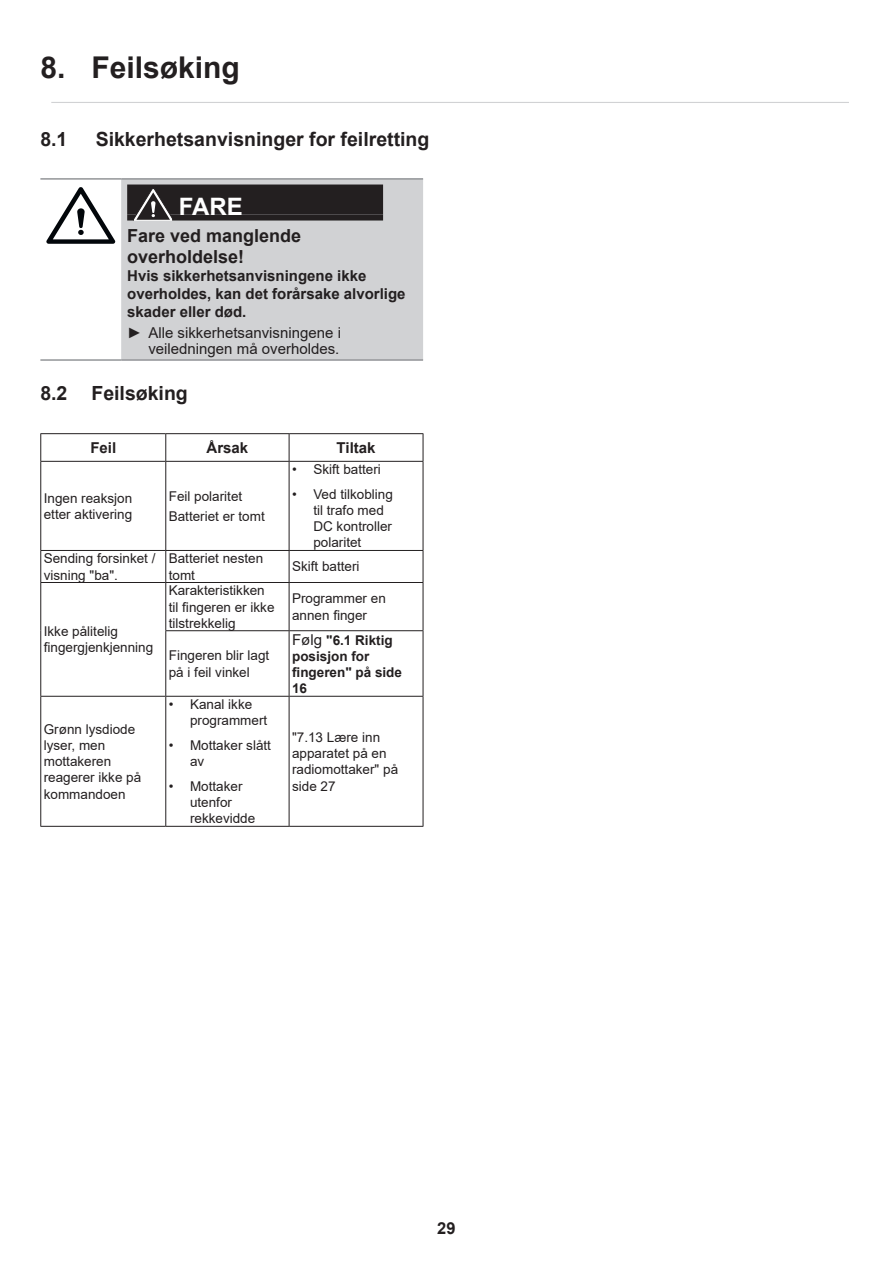
<style>
.page{position:relative;width:893px;height:1263px;background:#fff}
.page>*{position:absolute;margin:0;border:0;box-sizing:border-box;transform-origin:0 0}
.t1{font:700 30px "Arial";color:#231f20}
.t2{font:700 24px "Arial";color:#fff}
.t3{font:700 19.5px "Arial";color:#231f20}
.t4{font:700 18px/21px "Arial";color:#231f20}
.t5{font:700 16.5px "Arial";color:#231f20}
.t6{font:700 15px/18px "Arial";color:#231f20}
.t7{font:15px/16.5px "Arial";color:#231f20;text-align:right}
.t8{font:13.5px/16.2px "Arial";color:#231f20}
.t9{font:700 13.5px/16.2px "Arial";color:#231f20}
.s1{font-weight:400;font-size:15px}
</style>
<div class="page">
<div style="left:121px;top:180px;width:302px;height:179px;background:#d1d2d4"></div>
<hr style="left:121px;top:178px;width:302px;height:2px;background:#939598">
<hr style="left:40px;top:359px;width:81px;height:2px;background:#939598">
<hr style="left:40px;top:178px;width:81px;height:2px;background:#939598">
<hr style="left:121px;top:359px;width:302px;height:2px;background:#939598">
<svg style="left:46px;top:187px;width:69px;height:57px"></svg>
<div style="left:127px;top:184px;width:256px;height:30px;background:#231f20"></div>
<div style="left:127px;top:214px;width:256px;height:6px;background:#231f20"></div>
<svg style="left:134px;top:189px;width:38px;height:32px"></svg>
<svg style="left:41px;top:434px;width:382px;height:392px"></svg>
<hr style="left:40px;top:433px;width:126px;height:1px;background:#231f20">
<svg style="left:40px;top:434px;width:1px;height:27px"></svg>
<hr style="left:166px;top:433px;width:123px;height:1px;background:#231f20">
<svg style="left:165px;top:434px;width:1px;height:27px"></svg>
<hr style="left:289px;top:433px;width:134px;height:1px;background:#231f20">
<svg style="left:289px;top:434px;width:1px;height:27px"></svg>
<svg style="left:423px;top:434px;width:1px;height:27px"></svg>
<hr style="left:40px;top:461px;width:126px;height:1px;background:#231f20">
<hr style="left:40px;top:462px;width:1px;height:88px;background:#231f20">
<hr style="left:166px;top:461px;width:123px;height:1px;background:#231f20">
<hr style="left:165px;top:462px;width:1px;height:88px;background:#231f20">
<hr style="left:289px;top:461px;width:134px;height:1px;background:#231f20">
<hr style="left:289px;top:462px;width:1px;height:88px;background:#231f20">
<hr style="left:423px;top:462px;width:1px;height:88px;background:#231f20">
<hr style="left:40px;top:550px;width:126px;height:1px;background:#231f20">
<hr style="left:40px;top:551px;width:1px;height:31px;background:#231f20">
<hr style="left:166px;top:550px;width:123px;height:1px;background:#231f20">
<hr style="left:165px;top:551px;width:1px;height:31px;background:#231f20">
<hr style="left:289px;top:550px;width:134px;height:1px;background:#231f20">
<hr style="left:289px;top:551px;width:1px;height:31px;background:#231f20">
<hr style="left:423px;top:551px;width:1px;height:31px;background:#231f20">
<hr style="left:40px;top:582px;width:126px;height:1px;background:#231f20">
<hr style="left:40px;top:583px;width:1px;height:48px;background:#231f20">
<hr style="left:40px;top:631px;width:1px;height:65px;background:#231f20">
<hr style="left:166px;top:582px;width:123px;height:1px;background:#231f20">
<hr style="left:165px;top:583px;width:1px;height:47px;background:#231f20">
<hr style="left:289px;top:582px;width:134px;height:1px;background:#231f20">
<hr style="left:289px;top:583px;width:1px;height:47px;background:#231f20">
<hr style="left:423px;top:583px;width:1px;height:47px;background:#231f20">
<hr style="left:165px;top:630px;width:124px;height:1px;background:#231f20">
<hr style="left:165px;top:631px;width:1px;height:65px;background:#231f20">
<hr style="left:289px;top:630px;width:134px;height:1px;background:#231f20">
<hr style="left:289px;top:631px;width:1px;height:65px;background:#231f20">
<hr style="left:423px;top:631px;width:1px;height:65px;background:#231f20">
<hr style="left:40px;top:696px;width:126px;height:1px;background:#231f20">
<hr style="left:40px;top:697px;width:1px;height:129px;background:#231f20">
<hr style="left:166px;top:696px;width:123px;height:1px;background:#231f20">
<hr style="left:165px;top:697px;width:1px;height:129px;background:#231f20">
<hr style="left:289px;top:696px;width:134px;height:1px;background:#231f20">
<hr style="left:289px;top:697px;width:1px;height:129px;background:#231f20">
<hr style="left:423px;top:697px;width:1px;height:129px;background:#231f20">
<hr style="left:40px;top:826px;width:126px;height:1px;background:#231f20">
<hr style="left:166px;top:826px;width:123px;height:1px;background:#231f20">
<hr style="left:289px;top:826px;width:134px;height:1px;background:#231f20">
<hr style="left:51px;top:102px;width:798px;height:1px;background:#d1d2d4">
<h1 class="t1" style="left:40px;top:46px;width:201px">8. Feilsøking</h1>
<h3 class="t3" style="left:40px;top:126px;width:29px">8.1</h3>
<h3 class="t3" style="left:96px;top:126px;width:335px">Sikkerhetsanvisninger for feilretting</h3>
<h2 class="t2" style="left:179px;top:189px;width:66px">FARE</h2>
<h3 class="t4" style="left:127px;top:225px;width:176px">Fare ved manglende overholdelse!</h3>
<p class="t6" style="left:127px;top:267px;width:280px">Hvis sikkerhetsanvisningene ikke overholdes, kan det forårsake alvorlige skader eller død.</p>
<p class="t7" style="left:127px;top:324px;width:215px">► Alle sikkerhetsanvisningene i veiledningen må overholdes.</p>
<h3 class="t3" style="left:40px;top:379px;width:149px">8.2 Feilsøking</h3>
<p class="t6" style="left:90px;top:439px;width:27px">Feil</p>
<p class="t6" style="left:207px;top:439px;width:43px">Årsak</p>
<p class="t6" style="left:337px;top:439px;width:40px">Tiltak</p>
<p class="t8" style="left:44px;top:490px;width:90px">Ingen reaksjon etter aktivering</p>
<p class="t8" style="left:169px;top:485px;width:98px;line-height:20.4px">Feil polaritet<br>Batteriet er tomt</p>
<p class="t8" style="left:292px;top:461px;width:90px">• Skift batteri</p>
<p class="t8" style="left:313px;top:486px;width:81px;text-indent:-21px">• Ved tilkobling til trafo med<br>DC kontroller polaritet</p>
<p class="t8" style="left:44px;top:550px;width:113px">Sending forsinket / visning "ba".</p>
<p class="t8" style="left:169px;top:550px;width:96px">Batteriet nesten tomt</p>
<p class="t8" style="left:292px;top:558px;width:69px">Skift batteri</p>
<p class="t8" style="left:44px;top:623px;width:111px">Ikke pålitelig fingergjenkjenning</p>
<p class="t8" style="left:44px;top:721px;width:99px">Grønn lysdiode lyser, men mottakeren reagerer ikke på kommandoen</p>
<p class="t8" style="left:169px;top:582px;width:107px">Karakteristikken til fingeren er ikke tilstrekkelig</p>
<p class="t8" style="left:292px;top:590px;width:95px">Programmer en annen finger</p>
<p class="t8" style="left:169px;top:647px;width:102px">Fingeren blir lagt på i feil vinkel</p>
<p class="t9" style="left:292px;top:632px;width:111px"><span class="s1">Følg</span> "6.1 Riktig posisjon for fingeren" på side<br>16</p>
<p class="t8" style="left:190px;top:696px;width:79px;text-indent:-21px">• Kanal ikke programmert</p>
<p class="t8" style="left:190px;top:737px;width:83px;text-indent:-21px">• Mottaker slått av</p>
<p class="t8" style="left:190px;top:778px;width:67px;text-indent:-21px">• Mottaker utenfor rekkevidde</p>
<p class="t8" style="left:292px;top:729px;width:108px">"7.13 Lære inn apparatet på en radiomottaker" på side 27</p>
<p class="t5" style="left:437px;top:1216px;width:20px">29</p>
</div>
